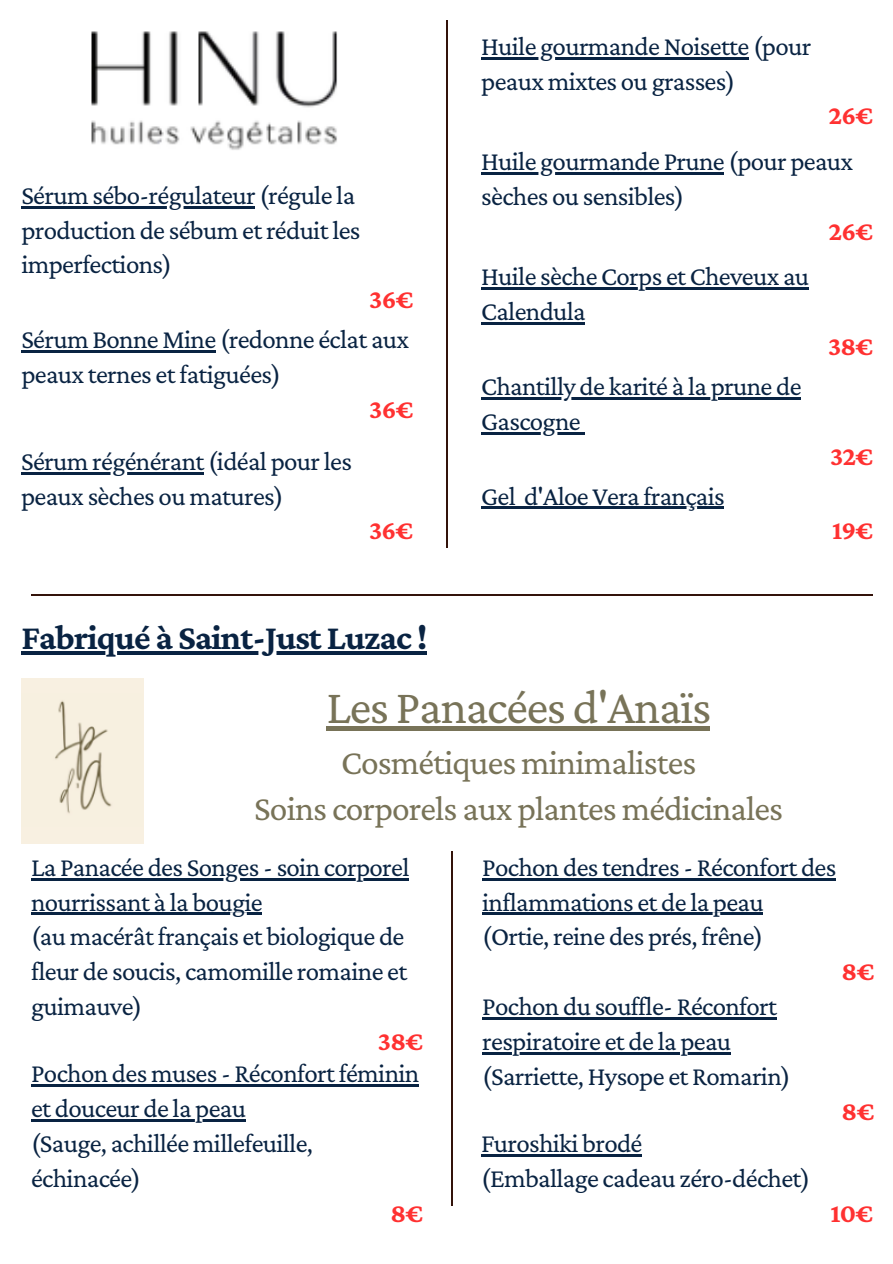
<style>
.page{position:relative;width:893px;height:1264px;background:#fff}
.page>*{position:absolute;margin:0;border:0;box-sizing:border-box;transform-origin:0 0}
.t1{font:48.9px "Crimson Pro";letter-spacing:-.025em;color:#787358}
.t2{font:35.55px "Crimson Pro";letter-spacing:-.025em;color:#787358}
.t3{font:700 35.4px "Crimson Pro";letter-spacing:-.025em;color:#092342}
.t4{font:27px/34.8px "Crimson Pro";letter-spacing:-.025em;color:#092342}
.t5{font:700 27px "Crimson Pro";letter-spacing:-.025em;color:#ff3131}
</style>
<div class="page">
<img style="left:91px;top:31px;width:246px;height:119px">
<hr style="left:446px;top:20px;width:1px;height:527px;background:#33130a">
<hr style="left:31px;top:594px;width:841px;height:1px;background:#33130a">
<img style="left:21px;top:678px;width:123px;height:165px">
<hr style="left:21px;top:206px;width:234px;height:2px;background:#092342">
<hr style="left:21px;top:350px;width:194px;height:2px;background:#092342">
<hr style="left:21px;top:472px;width:183px;height:2px;background:#092342">
<hr style="left:481px;top:57px;width:267px;height:2px;background:#092342">
<hr style="left:481px;top:172px;width:243px;height:3px;background:#092342">
<hr style="left:481px;top:287px;width:327px;height:2px;background:#092342">
<hr style="left:481px;top:322px;width:104px;height:2px;background:#092342">
<hr style="left:481px;top:397px;width:319px;height:2px;background:#092342">
<hr style="left:481px;top:432px;width:99px;height:2px;background:#092342">
<hr style="left:481px;top:507px;width:34px;height:2px;background:#092342">
<svg style="left:515px;top:507px;width:9px;height:2px"></svg>
<hr style="left:524px;top:507px;width:200px;height:2px;background:#092342">
<hr style="left:21px;top:651px;width:405px;height:3px;background:#092342">
<hr style="left:31px;top:878px;width:378px;height:2px;background:#092342">
<hr style="left:31px;top:912px;width:231px;height:3px;background:#092342">
<hr style="left:31px;top:1084px;width:387px;height:2px;background:#092342">
<hr style="left:31px;top:1119px;width:214px;height:2px;background:#092342">
<hr style="left:482px;top:878px;width:353px;height:2px;background:#092342">
<hr style="left:482px;top:912px;width:281px;height:3px;background:#092342">
<hr style="left:452px;top:851px;width:1px;height:354px;background:#33130a">
<hr style="left:482px;top:1017px;width:294px;height:2px;background:#092342">
<hr style="left:482px;top:1052px;width:248px;height:2px;background:#092342">
<hr style="left:481px;top:1153px;width:160px;height:3px;background:#092342">
<div style="left:326px;top:726px;width:384px;height:5px;background:#787358"></div>
<p class="t4" style="left:21px;top:177px;width:340px">Sérum sébo-régulateur (régule la production de sébum et réduit les imperfections)</p>
<p class="t5" style="left:369px;top:284px;width:46px">36€</p>
<p class="t4" style="left:21px;top:321px;width:389px">Sérum Bonne Mine (redonne éclat aux peaux ternes et fatiguées)</p>
<p class="t5" style="left:369px;top:393px;width:46px">36€</p>
<p class="t4" style="left:21px;top:443px;width:332px">Sérum régénérant (idéal pour les peaux sèches ou matures)</p>
<p class="t5" style="left:369px;top:515px;width:46px">36€</p>
<p class="t3" style="left:21px;top:617px;width:407px">Fabriqué à Saint-Just Luzac !</p>
<p class="t4" style="left:481px;top:28px;width:331px">Huile gourmande Noisette (pour peaux mixtes ou grasses)</p>
<p class="t5" style="left:828px;top:100px;width:46px">26€</p>
<p class="t4" style="left:481px;top:143px;width:373px">Huile gourmande Prune (pour peaux sèches ou sensibles)</p>
<p class="t5" style="left:828px;top:216px;width:46px">26€</p>
<p class="t4" style="left:481px;top:258px;width:329px">Huile sèche Corps et Cheveux au<br>Calendula</p>
<p class="t5" style="left:828px;top:330px;width:47px">38€</p>
<p class="t4" style="left:481px;top:368px;width:322px">Chantilly de karité à la prune de<br>Gascogne</p>
<p class="t5" style="left:830px;top:440px;width:45px">32€</p>
<p class="t4" style="left:481px;top:478px;width:245px">Gel d'Aloe Vera français</p>
<p class="t5" style="left:832px;top:515px;width:43px">19€</p>
<p class="t1" style="left:326px;top:679px;width:386px">Les Panacées d'Anaïs</p>
<p class="t2" style="left:341px;top:742px;width:357px">Cosmétiques minimalistes</p>
<p class="t2" style="left:254px;top:788px;width:530px">Soins corporels aux plantes médicinales</p>
<p class="t4" style="left:31px;top:849px;width:380px">La Panacée des Songes - soin corporel nourrissant à la bougie</p>
<p class="t4" style="left:31px;top:918px;width:378px;text-align:justify">(au macérât français et biologique de fleur de soucis, camomille romaine et guimauve)</p>
<p class="t5" style="left:378px;top:1025px;width:47px">38€</p>
<p class="t4" style="left:31px;top:1055px;width:390px">Pochon des muses - Réconfort féminin et douceur de la peau</p>
<p class="t4" style="left:31px;top:1125px;width:283px">(Sauge, achillée millefeuille, échinacée)</p>
<p class="t5" style="left:390px;top:1197px;width:34px">8€</p>
<p class="t4" style="left:482px;top:849px;width:355px">Pochon des tendres - Réconfort des inflammations et de la peau</p>
<p class="t4" style="left:482px;top:918px;width:282px">(Ortie, reine des prés, frêne)</p>
<p class="t4" style="left:482px;top:988px;width:296px">Pochon du souffle- Réconfort respiratoire et de la peau</p>
<p class="t4" style="left:482px;top:1058px;width:310px">(Sarriette, Hysope et Romarin)</p>
<p class="t4" style="left:481px;top:1125px;width:163px">Furoshiki brodé</p>
<p class="t4" style="left:481px;top:1159px;width:330px">(Emballage cadeau zéro-déchet)</p>
<p class="t5" style="left:841px;top:956px;width:34px">8€</p>
<p class="t5" style="left:841px;top:1095px;width:34px">8€</p>
<p class="t5" style="left:830px;top:1197px;width:44px">10€</p>
</div>
